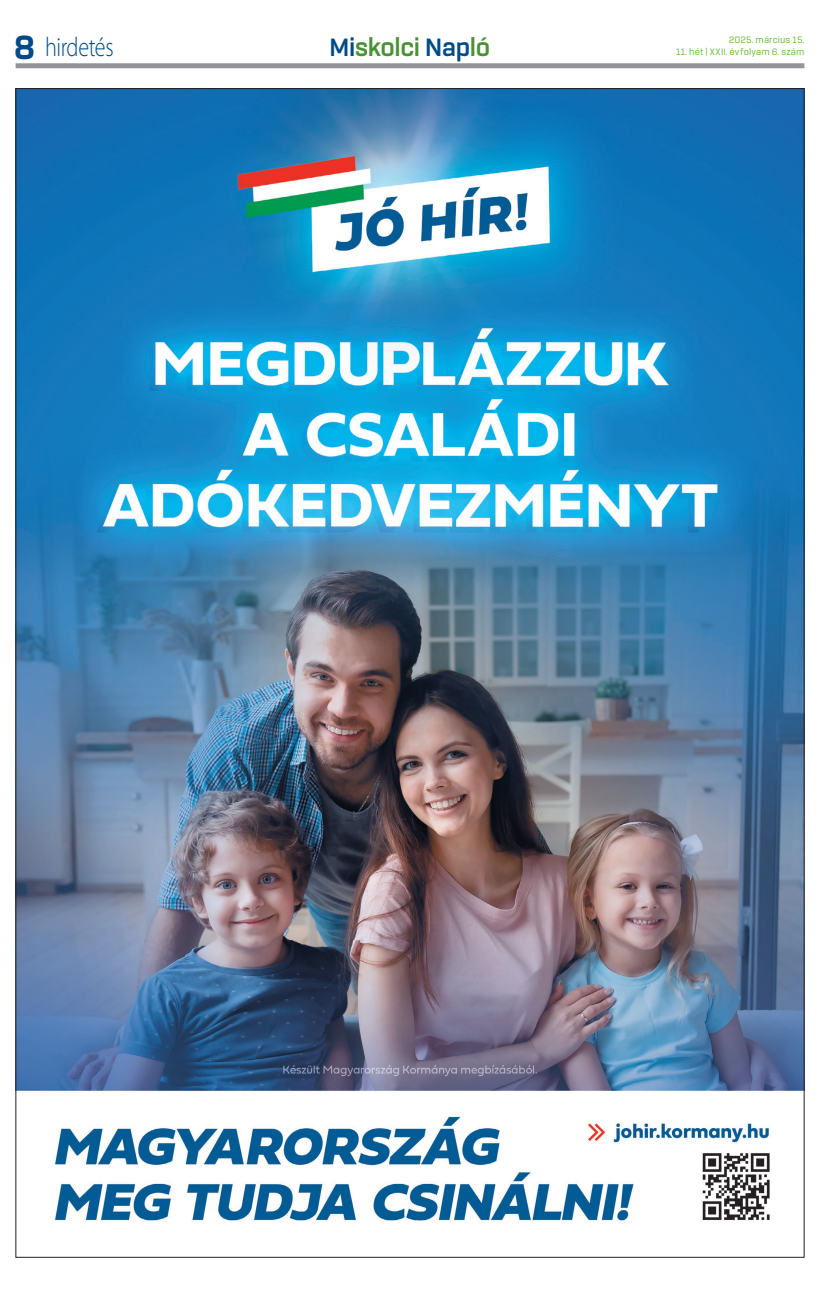
<style>
.page{position:relative;width:820px;height:1293px;background:#fff}
.page>*{position:absolute;margin:0;border:0;box-sizing:border-box;transform-origin:0 0}
.t1{font:800 36px "Rogan";color:#004b87}
.t2{font:700 27px "Rogan";letter-spacing:-.01em;color:#4a9035}
.t3{font:300 27px "Myriad Pro";letter-spacing:-.02em;color:#004b87;scale:.82 1}
.Lead{font:500 10px "Rogan";letter-spacing:.015em;color:#71bf44}
.s1{color:#004b87}
</style>
<div class="page">
<div style="left:16px;top:63px;width:788px;height:5px;background:#939598"></div>
<img style="left:18px;top:90px;width:784px;height:1131px">
<p class="t1" style="left:14px;top:27px;width:23px">8</p>
<p class="t2" style="left:329px;top:32px;width:162px"><span class="s1">Mi</span>skolci <span class="s1">Nap</span>ló</p>
<p class="Lead" style="left:675px;top:46px;width:130px">11. hét | XXII. évfolyam 6. szám</p>
<p class="t3" style="left:45px;top:32px;width:85px">hirdetés</p>
<p class="Lead" style="left:728px;top:34px;width:77px">2025. március 15.</p>
</div>
